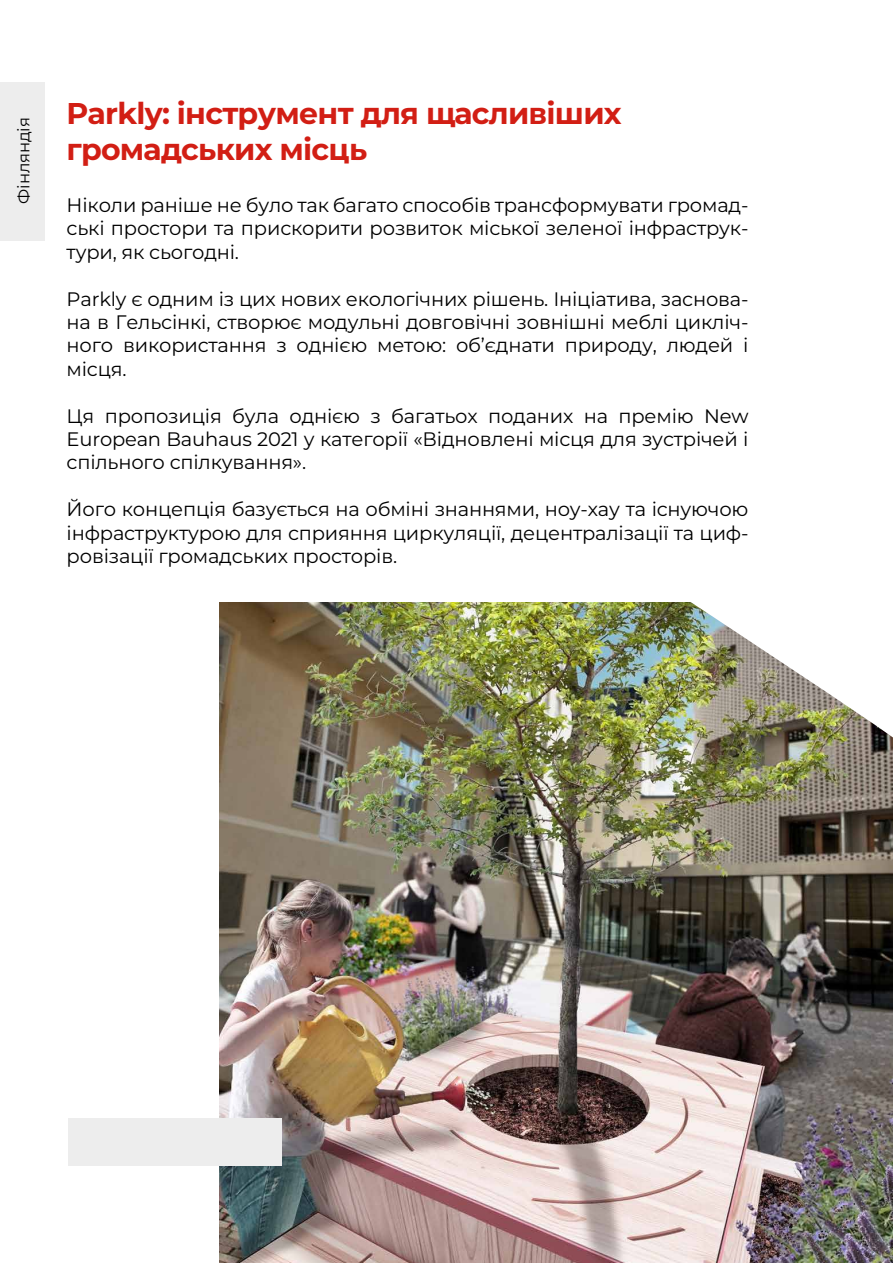
<style>
.page{position:relative;width:893px;height:1263px;background:#fff}
.page>*{position:absolute;margin:0;border:0;box-sizing:border-box;transform-origin:0 0}
.t1{font:700 30px/36px "Montserrat";letter-spacing:-.025em;color:#d21e14}
.t2{font:19.5px/23.4px "Montserrat";letter-spacing:-.01em;color:#000;text-align:justify}
.t3{font:16.5px "Montserrat";letter-spacing:-.01em;color:#000}
</style>
<div class="page">
<div style="left:0;top:82px;width:45px;height:159px;background:#ededed"></div>
<img style="left:220px;top:602px;width:673px;height:661px">
<div style="left:69px;top:1118px;width:213px;height:48px;background:#ededed"></div>
<img style="left:687px;top:602px;width:206px;height:137px">
<p class="t3" style="left:13px;top:204px;width:88px;rotate:-90deg">Фінляндія</p>
<h1 class="t1" style="left:66px;top:94px;width:557px">Parkly: інструмент для щасливіших громадських місць</h1>
<p class="t2" style="left:67px;top:193px;width:683px">Ніколи раніше не було так багато способів трансформувати громад&shy;ські простори та прискорити розвиток міської зеленої інфраструк&shy;тури, як сьогодні.</p>
<p class="t2" style="left:67px;top:286px;width:683px">Parkly є одним із цих нових екологічних рішень. Ініціатива, заснова&shy;на в Гельсінкі, створює модульні довговічні зовнішні меблі цикліч&shy;ного використання з однією метою: об’єднати природу, людей і місця.</p>
<p class="t2" style="left:67px;top:403px;width:683px">Ця пропозиція була однією з багатьох поданих на премію New European Bauhaus 2021 у категорії «Відновлені місця для зустрічей і спільного спілкування».</p>
<p class="t2" style="left:67px;top:497px;width:683px">Його концепція базується на обміні знаннями, ноу-хау та існуючою інфраструктурою для сприяння циркуляції, децентралізації та циф&shy;ровізації громадських просторів.</p>
</div>
